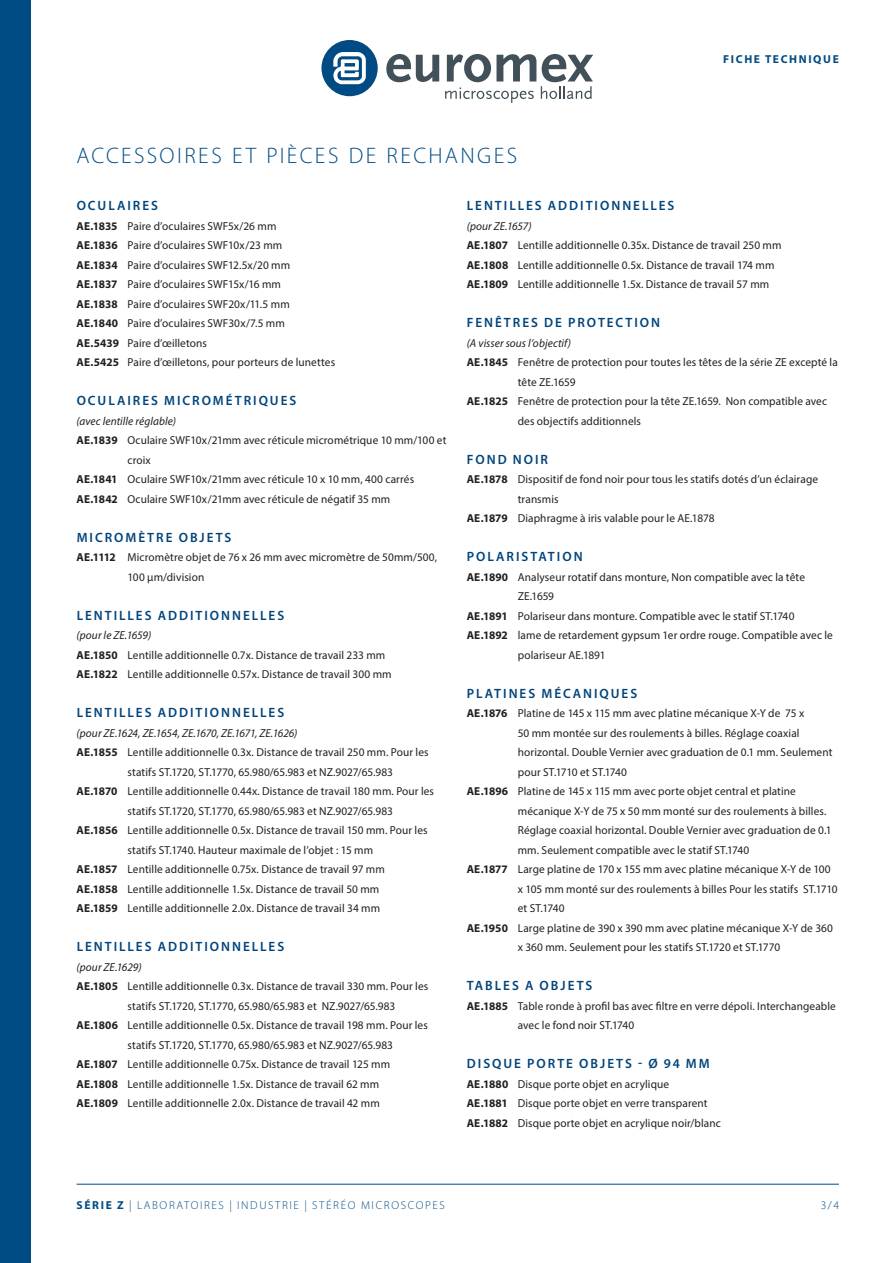
<style>
.page{position:relative;width:893px;height:1263px;background:#fff}
.page>*{position:absolute;margin:0;border:0;box-sizing:border-box;transform-origin:0 0}
.j_product_onder_kop{font:300 22.5px "Myriad Pro";letter-spacing:.105em;color:#004b84}
.j_tussenkop{font:600 13.5px "Myriad Pro";letter-spacing:.15em;color:#00447b}
.j_accessoires{font:11.55px/19.5px "Myriad Pro";letter-spacing:.01em;color:#231f20}
.j_cursief{font:italic 11.55px "Myriad Pro";color:#231f20}
.t1{font:300 11.55px "Myriad Pro";letter-spacing:.14em;color:#004b84}
.t2{font:700 11.55px "Myriad Pro";letter-spacing:.14em;color:#004b84}
.s1{font-weight:700}
</style>
<div class="page">
<svg style="left:321px;top:40px;width:57px;height:56px"></svg>
<svg style="left:386px;top:54px;width:53px;height:28px"></svg>
<svg style="left:445px;top:54px;width:148px;height:49px"></svg>
<div style="left:0;top:0;width:30px;height:1263px;background:#004b84"></div>
<hr style="left:77px;top:1184px;width:762px;height:1px;background:#004b84">
<p class="t2" style="left:723px;top:51px;width:117px">FICHE TECHNIQUE</p>
<p class="j_product_onder_kop" style="left:77px;top:142px;width:442px">ACCESSOIRES ET PIÈCES DE RECHANGES</p>
<p class="j_tussenkop" style="left:77px;top:197px;width:83px">OCULAIRES</p>
<p class="j_accessoires" style="left:77px;top:216px;width:201px"><span class="s1">AE.1835</span> Paire d’oculaires SWF5x/26 mm</p>
<p class="j_accessoires" style="left:77px;top:235px;width:207px"><span class="s1">AE.1836</span> Paire d’oculaires SWF10x/23 mm</p>
<p class="j_accessoires" style="left:77px;top:255px;width:215px"><span class="s1">AE.1834</span> Paire d’oculaires SWF12.5x/20 mm</p>
<p class="j_accessoires" style="left:77px;top:274px;width:206px"><span class="s1">AE.1837</span> Paire d’oculaires SWF15x/16 mm</p>
<p class="j_accessoires" style="left:77px;top:294px;width:215px"><span class="s1">AE.1838</span> Paire d’oculaires SWF20x/11.5 mm</p>
<p class="j_accessoires" style="left:77px;top:313px;width:210px"><span class="s1">AE.1840</span> Paire d’oculaires SWF30x/7.5 mm</p>
<p class="j_accessoires" style="left:77px;top:333px;width:132px"><span class="s1">AE.5439</span> Paire d’œilletons</p>
<p class="j_accessoires" style="left:77px;top:352px;width:260px"><span class="s1">AE.5425</span> Paire d’œilletons, pour porteurs de lunettes</p>
<p class="j_tussenkop" style="left:77px;top:392px;width:221px">OCULAIRES MICROMÉTRIQUES</p>
<p class="j_cursief" style="left:77px;top:413px;width:101px">(avec lentille réglable)</p>
<p class="j_accessoires" style="left:128px;top:430px;width:320px;text-indent:-51px"><span class="s1">AE.1839</span> Oculaire SWF10x/21mm avec réticule micrométrique 10 mm/100 et croix</p>
<p class="j_accessoires" style="left:77px;top:469px;width:339px"><span class="s1">AE.1841</span> Oculaire SWF10x/21mm avec réticule 10 x 10 mm, 400 carrés</p>
<p class="j_accessoires" style="left:77px;top:489px;width:315px"><span class="s1">AE.1842</span> Oculaire SWF10x/21mm avec réticule de négatif 35 mm</p>
<p class="j_tussenkop" style="left:77px;top:528px;width:156px">MICROMÈTRE OBJETS</p>
<p class="j_accessoires" style="left:128px;top:547px;width:311px;text-indent:-51px"><span class="s1">AE.1112</span> Micromètre objet de 76 x 26 mm avec micromètre de 50mm/500,<br>100 µm/division</p>
<p class="j_tussenkop" style="left:77px;top:606px;width:209px">LENTILLES ADDITIONNELLES</p>
<p class="j_cursief" style="left:77px;top:628px;width:76px">(pour le ZE.1659)</p>
<p class="j_accessoires" style="left:77px;top:645px;width:310px"><span class="s1">AE.1850</span> Lentille additionnelle 0.7x. Distance de travail 233 mm</p>
<p class="j_accessoires" style="left:77px;top:664px;width:317px"><span class="s1">AE.1822</span> Lentille additionnelle 0.57x. Distance de travail 300 mm</p>
<p class="j_tussenkop" style="left:77px;top:704px;width:209px">LENTILLES ADDITIONNELLES</p>
<p class="j_cursief" style="left:77px;top:725px;width:222px">(pour ZE.1624, ZE.1654, ZE.1670, ZE.1671, ZE.1626)</p>
<p class="j_accessoires" style="left:128px;top:742px;width:303px;text-indent:-51px"><span class="s1">AE.1855</span> Lentille additionnelle 0.3x. Distance de travail 250 mm. Pour les statifs ST.1720, ST.1770, 65.980/65.983 et NZ.9027/65.983</p>
<p class="j_accessoires" style="left:128px;top:781px;width:308px;text-indent:-51px"><span class="s1">AE.1870</span> Lentille additionnelle 0.44x. Distance de travail 180 mm. Pour les statifs ST.1720, ST.1770, 65.980/65.983 et NZ.9027/65.983</p>
<p class="j_accessoires" style="left:77px;top:820px;width:353px;text-align:center"><span class="s1">AE.1856</span> Lentille additionnelle 0.5x. Distance de travail 150 mm. Pour les statifs ST.1740. Hauteur maximale de l’objet : 15 mm</p>
<p class="j_accessoires" style="left:77px;top:859px;width:310px"><span class="s1">AE.1857</span> Lentille additionnelle 0.75x. Distance de travail 97 mm</p>
<p class="j_accessoires" style="left:77px;top:879px;width:304px"><span class="s1">AE.1858</span> Lentille additionnelle 1.5x. Distance de travail 50 mm</p>
<p class="j_accessoires" style="left:77px;top:898px;width:305px"><span class="s1">AE.1859</span> Lentille additionnelle 2.0x. Distance de travail 34 mm</p>
<p class="j_tussenkop" style="left:77px;top:938px;width:209px">LENTILLES ADDITIONNELLES</p>
<p class="j_cursief" style="left:77px;top:959px;width:67px">(pour ZE.1629)</p>
<p class="j_accessoires" style="left:128px;top:976px;width:302px;text-indent:-51px"><span class="s1">AE.1805</span> Lentille additionnelle 0.3x. Distance de travail 330 mm. Pour les statifs ST.1720, ST.1770, 65.980/65.983 et NZ.9027/65.983</p>
<p class="j_accessoires" style="left:128px;top:1015px;width:302px;text-indent:-51px"><span class="s1">AE.1806</span> Lentille additionnelle 0.5x. Distance de travail 198 mm. Pour les statifs ST.1720, ST.1770, 65.980/65.983 et NZ.9027/65.983</p>
<p class="j_accessoires" style="left:77px;top:1054px;width:315px"><span class="s1">AE.1807</span> Lentille additionnelle 0.75x. Distance de travail 125 mm</p>
<p class="j_accessoires" style="left:77px;top:1074px;width:304px"><span class="s1">AE.1808</span> Lentille additionnelle 1.5x. Distance de travail 62 mm</p>
<p class="j_accessoires" style="left:77px;top:1093px;width:305px"><span class="s1">AE.1809</span> Lentille additionnelle 2.0x. Distance de travail 42 mm</p>
<p class="j_tussenkop" style="left:467px;top:197px;width:209px">LENTILLES ADDITIONNELLES</p>
<p class="j_cursief" style="left:467px;top:218px;width:66px">(pour ZE.1657)</p>
<p class="j_accessoires" style="left:467px;top:235px;width:316px"><span class="s1">AE.1807</span> Lentille additionnelle 0.35x. Distance de travail 250 mm</p>
<p class="j_accessoires" style="left:467px;top:255px;width:309px"><span class="s1">AE.1808</span> Lentille additionnelle 0.5x. Distance de travail 174 mm</p>
<p class="j_accessoires" style="left:467px;top:274px;width:304px"><span class="s1">AE.1809</span> Lentille additionnelle 1.5x. Distance de travail 57 mm</p>
<p class="j_tussenkop" style="left:467px;top:314px;width:195px">FENÊTRES DE PROTECTION</p>
<p class="j_cursief" style="left:467px;top:335px;width:106px">(A visser sous l’objectif)</p>
<p class="j_accessoires" style="left:518px;top:352px;width:322px;text-indent:-51px"><span class="s1">AE.1845</span> Fenêtre de protection pour toutes les têtes de la série ZE excepté la tête ZE.1659</p>
<p class="j_accessoires" style="left:518px;top:391px;width:311px;text-indent:-51px"><span class="s1">AE.1825</span> Fenêtre de protection pour la tête ZE.1659. Non compatible avec des objectifs additionnels</p>
<p class="j_tussenkop" style="left:467px;top:450px;width:83px">FOND NOIR</p>
<p class="j_accessoires" style="left:518px;top:469px;width:302px;text-indent:-51px"><span class="s1">AE.1878</span> Dispositif de fond noir pour tous les statifs dotés d’un éclairage transmis</p>
<p class="j_accessoires" style="left:467px;top:508px;width:249px"><span class="s1">AE.1879</span> Diaphragme à iris valable pour le AE.1878</p>
<p class="j_tussenkop" style="left:467px;top:548px;width:117px">POLARISTATION</p>
<p class="j_accessoires" style="left:518px;top:567px;width:289px;text-indent:-51px"><span class="s1">AE.1890</span> Analyseur rotatif dans monture, Non compatible avec la tête<br>ZE.1659</p>
<p class="j_accessoires" style="left:467px;top:606px;width:329px"><span class="s1">AE.1891</span> Polariseur dans monture. Compatible avec le statif ST.1740</p>
<p class="j_accessoires" style="left:518px;top:625px;width:317px;text-indent:-51px"><span class="s1">AE.1892</span> lame de retardement gypsum 1er ordre rouge. Compatible avec le polariseur AE.1891</p>
<p class="j_tussenkop" style="left:467px;top:684px;width:172px">PLATINES MÉCANIQUES</p>
<p class="j_accessoires" style="left:518px;top:703px;width:316px;text-indent:-51px"><span class="s1">AE.1876</span> Platine de 145 x 115 mm avec platine mécanique X-Y de 75 x<br>50 mm montée sur des roulements à billes. Réglage coaxial horizontal. Double Vernier avec graduation de 0.1 mm. Seulement pour ST.1710 et ST.1740</p>
<p class="j_accessoires" style="left:518px;top:781px;width:315px;text-indent:-51px"><span class="s1">AE.1896</span> Platine de 145 x 115 mm avec porte objet central et platine mécanique X-Y de 75 x 50 mm monté sur des roulements à billes.<br>Réglage coaxial horizontal. Double Vernier avec graduation de 0.1 mm. Seulement compatible avec le statif ST.1740</p>
<p class="j_accessoires" style="left:518px;top:859px;width:321px;text-indent:-51px"><span class="s1">AE.1877</span> Large platine de 170 x 155 mm avec platine mécanique X-Y de 100 x 105 mm monté sur des roulements à billes Pour les statifs ST.1710 et ST.1740</p>
<p class="j_accessoires" style="left:467px;top:918px;width:368px;text-align:center"><span class="s1">AE.1950</span> Large platine de 390 x 390 mm avec platine mécanique X-Y de 360 x 360 mm. Seulement pour les statifs ST.1720 et ST.1770</p>
<p class="j_tussenkop" style="left:467px;top:977px;width:127px">TABLES A OBJETS</p>
<p class="j_accessoires" style="left:518px;top:996px;width:320px;text-indent:-51px"><span class="s1">AE.1885</span> Table ronde à profil bas avec filtre en verre dépoli. Interchangeable avec le fond noir ST.1740</p>
<p class="j_tussenkop" style="left:467px;top:1055px;width:244px">DISQUE PORTE OBJETS - Ø 94 MM</p>
<p class="j_accessoires" style="left:467px;top:1074px;width:204px"><span class="s1">AE.1880</span> Disque porte objet en acrylique</p>
<p class="j_accessoires" style="left:467px;top:1093px;width:242px"><span class="s1">AE.1881</span> Disque porte objet en verre transparent</p>
<p class="j_accessoires" style="left:467px;top:1113px;width:256px"><span class="s1">AE.1882</span> Disque porte objet en acrylique noir/blanc</p>
<p class="t1" style="left:77px;top:1198px;width:370px"><span class="s1">SÉRIE Z</span> | LABORATOIRES | INDUSTRIE | STÉRÉO MICROSCOPES</p>
<p class="t1" style="left:821px;top:1198px;width:20px">3/4</p>
</div>
